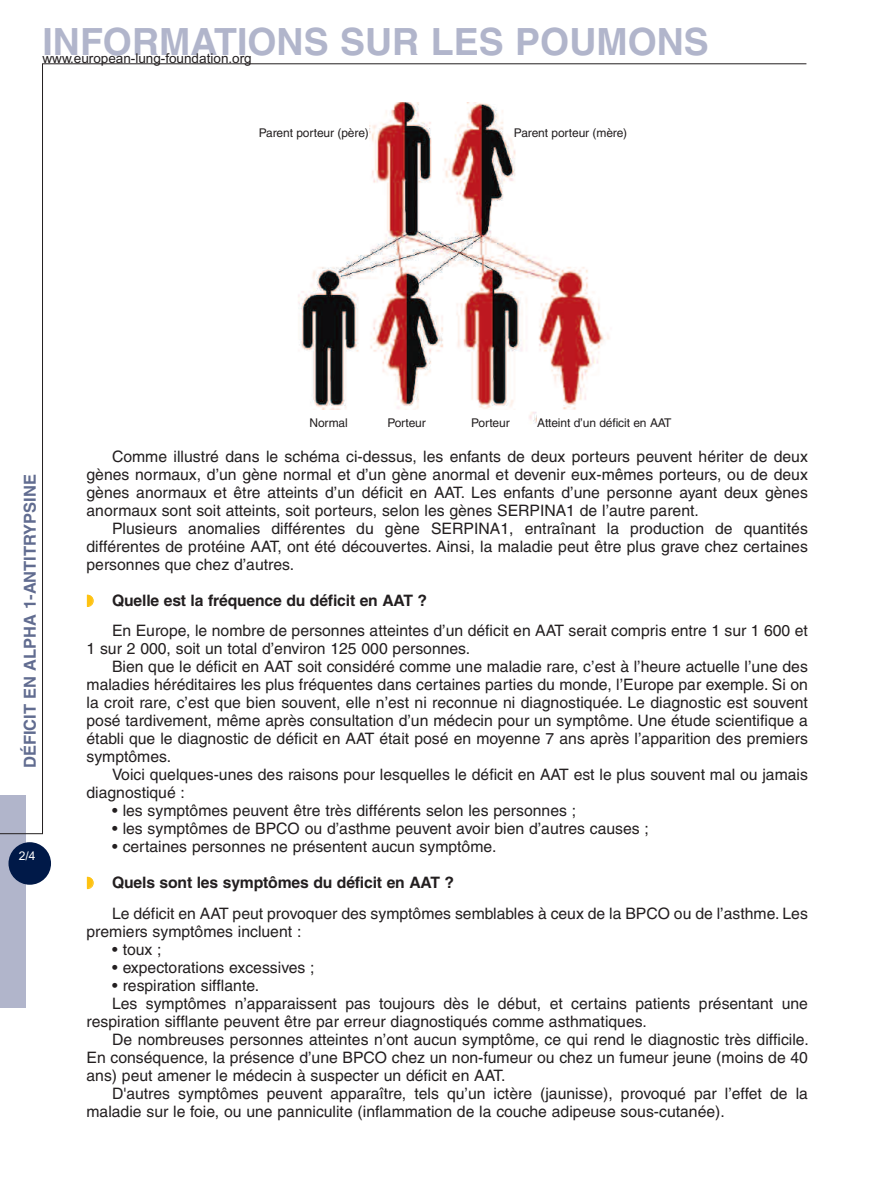
<style>
.page{position:relative;width:893px;height:1191px;background:#fff}
.page>*{position:absolute;margin:0;border:0;box-sizing:border-box;transform-origin:0 0}
.t1{font:700 37.5px "Helvetica";color:#b1b5cb}
.t2{font:700 16.5px "Helvetica";color:#616c90}
.t3{font:15.75px/18px "Helvetica";color:#231f20;text-align:justify}
.t4{font:13.5px "Arial";color:#231f20}
.t5{font:12px "Helvetica";letter-spacing:-.01em;color:#231f20}
.t6{font:12px "Arial";color:#fff}
.s1{color:#fec210}
.s2{font-weight:700}
</style>
<div class="page">
<div style="left:0;top:795px;width:26px;height:213px;background:#b1b5cb"></div>
<div style="left:9px;top:842px;width:42px;height:42px;background:#001948;border-radius:50%"></div>
<img style="left:298px;top:102px;width:312px;height:322px">
<div style="left:156px;top:121px;width:213px;height:26px;background:#fff"></div>
<div style="left:514px;top:121px;width:212px;height:26px;background:#fff"></div>
<div style="left:293px;top:410px;width:72px;height:27px;background:#fff"></div>
<div style="left:370px;top:410px;width:73px;height:27px;background:#fff"></div>
<div style="left:454px;top:410px;width:72px;height:27px;background:#fff"></div>
<div style="left:537px;top:410px;width:169px;height:27px;background:#fff"></div>
<h1 class="t1" style="left:43px;top:28px;width:668px">INFORMATIONS SUR LES POUMONS</h1>
<p class="t4" style="left:43px;top:54px;width:211px">www.european-lung-foundation.org</p>
<p class="t5" style="left:259px;top:129px;width:112px">Parent porteur (père)</p>
<p class="t5" style="left:514px;top:129px;width:115px">Parent porteur (mère)</p>
<p class="t2" style="left:24px;top:768px;width:295px;rotate:-90deg">DÉFICIT EN ALPHA 1-ANTITRYPSINE</p>
<p class="t6" style="left:19px;top:851px;width:18px">2/4</p>
<p class="t5" style="left:309px;top:418px;width:40px">Normal</p>
<p class="t5" style="left:387px;top:418px;width:40px">Porteur</p>
<p class="t5" style="left:471px;top:418px;width:40px">Porteur</p>
<p class="t5" style="left:537px;top:418px;width:136px">Atteint d’un déficit en AAT</p>
<p class="t3" style="left:87px;top:449px;width:723px;text-indent:26px">Comme illustré dans le schéma ci-dessus, les enfants de deux porteurs peuvent hériter de deux gènes normaux, d’un gène normal et d’un gène anormal et devenir eux-mêmes porteurs, ou de deux gènes anormaux et être atteints d’un déficit en AAT. Les enfants d’une personne ayant deux gènes anormaux sont soit atteints, soit porteurs, selon les gènes SERPINA1 de l’autre parent.</p>
<p class="t3" style="left:87px;top:521px;width:723px;text-indent:26px">Plusieurs anomalies différentes du gène SERPINA1, entraînant la production de quantités différentes de protéine AAT, ont été découvertes. Ainsi, la maladie peut être plus grave chez certaines personnes que chez d’autres.</p>
<p class="t3" style="left:112px;top:587px;width:697px;line-height:30px;text-indent:-25px"><span class="s1">◗</span> <span class="s2">Quelle est la fréquence du déficit en AAT ?<br></span>En Europe, le nombre de personnes atteintes d’un déficit en AAT serait compris entre 1 sur 1 600 et</p>
<p class="t3" style="left:87px;top:641px;width:385px">1 sur 2 000, soit un total d’environ 125 000 personnes.</p>
<p class="t3" style="left:112px;top:659px;width:697px">Bien que le déficit en AAT soit considéré comme une maladie rare, c’est à l’heure actuelle l’une des</p>
<p class="t3" style="left:87px;top:677px;width:723px">maladies héréditaires les plus fréquentes dans certaines parties du monde, l’Europe par exemple. Si on</p>
<p class="t3" style="left:87px;top:695px;width:723px">la croit rare, c’est que bien souvent, elle n’est ni reconnue ni diagnostiquée. Le diagnostic est souvent</p>
<p class="t3" style="left:87px;top:713px;width:723px">posé tardivement, même après consultation d’un médecin pour un symptôme. Une étude scientifique a</p>
<p class="t3" style="left:87px;top:731px;width:723px">établi que le diagnostic de déficit en AAT était posé en moyenne 7 ans après l’apparition des premiers</p>
<p class="t3" style="left:87px;top:749px;width:86px">symptômes.</p>
<p class="t3" style="left:112px;top:767px;width:697px">Voici quelques-unes des raisons pour lesquelles le déficit en AAT est le plus souvent mal ou jamais</p>
<p class="t3" style="left:87px;top:785px;width:100px">diagnostiqué :</p>
<p class="t3" style="left:112px;top:803px;width:466px">• les symptômes peuvent être très différents selon les personnes ;</p>
<p class="t3" style="left:112px;top:821px;width:538px">• les symptômes de BPCO ou d’asthme peuvent avoir bien d’autres causes ;</p>
<p class="t3" style="left:112px;top:839px;width:386px">• certaines personnes ne présentent aucun symptôme.</p>
<p class="t3" style="left:112px;top:869px;width:697px;line-height:30px;text-indent:-25px"><span class="s1">◗</span> <span class="s2">Quels sont les symptômes du déficit en AAT ?<br></span>Le déficit en AAT peut provoquer des symptômes semblables à ceux de la BPCO ou de l’asthme. Les</p>
<p class="t3" style="left:87px;top:923px;width:216px">premiers symptômes incluent :</p>
<p class="t3" style="left:112px;top:941px;width:51px">• toux ;</p>
<p class="t3" style="left:112px;top:959px;width:204px">• expectorations excessives ;</p>
<p class="t3" style="left:112px;top:977px;width:149px">• respiration sifflante.</p>
<p class="t3" style="left:112px;top:995px;width:697px">Les symptômes n’apparaissent pas toujours dès le début, et certains patients présentant une</p>
<p class="t3" style="left:87px;top:1013px;width:562px">respiration sifflante peuvent être par erreur diagnostiqués comme asthmatiques.</p>
<p class="t3" style="left:112px;top:1031px;width:698px">De nombreuses personnes atteintes n’ont aucun symptôme, ce qui rend le diagnostic très difficile.</p>
<p class="t3" style="left:87px;top:1049px;width:723px">En conséquence, la présence d’une BPCO chez un non-fumeur ou chez un fumeur jeune (moins de 40</p>
<p class="t3" style="left:87px;top:1067px;width:420px">ans) peut amener le médecin à suspecter un déficit en AAT.</p>
<p class="t3" style="left:112px;top:1085px;width:697px">D'autres symptômes peuvent apparaître, tels qu’un ictère (jaunisse), provoqué par l’effet de la</p>
<p class="t3" style="left:87px;top:1103px;width:640px">maladie sur le foie, ou une panniculite (inflammation de la couche adipeuse sous-cutanée).</p>
</div>
